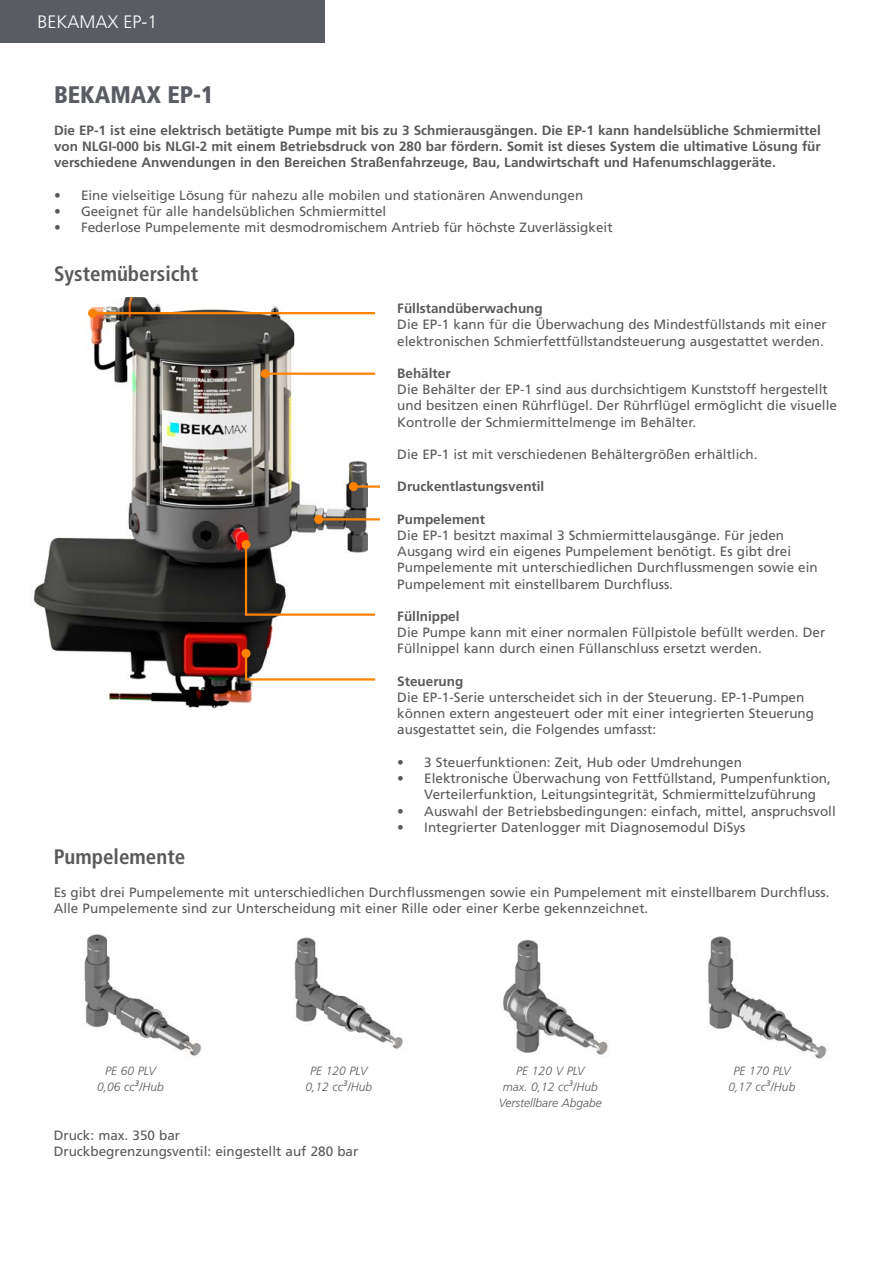
<style>
.page{position:relative;width:893px;height:1263px;background:#fff}
.page>*{position:absolute;margin:0;border:0;box-sizing:border-box;transform-origin:0 0}
.t1{font:900 condensed 24px "Frutiger LT Std";color:#5a5c63}
.t2{font:700 condensed 21px "Frutiger LT Std";color:#5a5a59}
.t3{font:300 18px "Frutiger LT Std";color:#fff}
.t4{font:13.5px/16.2px "Frutiger LT Std";color:#5a5a59}
.t5{font:700 13.5px/16.2px "Frutiger LT Std";color:#5a5a59;text-align:justify}
.t6{font:italic 300 12px/16.2px "Frutiger LT Std";color:#5a5a59;text-align:center}
</style>
<div class="page">
<img style="left:33px;top:297px;width:335px;height:412px">
<svg style="left:244px;top:542px;width:132px;height:75px"></svg>
<div style="left:242px;top:540px;width:9px;height:9px;background:#ff8300;border-radius:50%"></div>
<svg style="left:244px;top:651px;width:132px;height:31px"></svg>
<div style="left:242px;top:649px;width:9px;height:9px;background:#ff8300;border-radius:50%"></div>
<hr style="left:93px;top:312px;width:282px;height:2px;background:#ff8300">
<div style="left:88px;top:309px;width:9px;height:9px;background:#ff8300;border-radius:50%"></div>
<hr style="left:265px;top:373px;width:110px;height:2px;background:#ff8300">
<div style="left:261px;top:369px;width:9px;height:9px;background:#ff8300;border-radius:50%"></div>
<hr style="left:353px;top:485px;width:27px;height:3px;background:#ff8300">
<div style="left:349px;top:482px;width:9px;height:9px;background:#ff8300;border-radius:50%"></div>
<hr style="left:319px;top:518px;width:61px;height:2px;background:#ff8300">
<div style="left:314px;top:515px;width:9px;height:9px;background:#ff8300;border-radius:50%"></div>
<img style="left:84px;top:934px;width:118px;height:122px">
<img style="left:294px;top:937px;width:109px;height:113px">
<img style="left:503px;top:940px;width:105px;height:115px">
<img style="left:708px;top:936px;width:119px;height:122px">
<div style="left:0;top:0;width:325px;height:43px;background:#5a5c63"></div>
<h3 class="t3" style="left:38px;top:12px;width:122px">BEKAMAX EP-1</h3>
<h1 class="t1" style="left:54px;top:80px;width:161px">BEKAMAX EP-1</h1>
<p class="t5" style="left:54px;top:122px;width:768px">Die EP-1 ist eine elektrisch betätigte Pumpe mit bis zu 3 Schmierausgängen. Die EP-1 kann handelsübliche Schmiermittel von NLGI-000 bis NLGI-2 mit einem Betriebsdruck von 280 bar fördern. Somit ist dieses System die ultimative Lösung für verschiedene Anwendungen in den Bereichen Straßenfahrzeuge, Bau, Landwirtschaft und Hafenumschlaggeräte.</p>
<p class="t4" style="left:54px;top:187px;width:531px">• Eine vielseitige Lösung für nahezu alle mobilen und stationären Anwendungen</p>
<p class="t4" style="left:54px;top:203px;width:334px">• Geeignet für alle handelsüblichen Schmiermittel</p>
<p class="t4" style="left:54px;top:219px;width:560px">• Federlose Pumpelemente mit desmodromischem Antrieb für höchste Zuverlässigkeit</p>
<h2 class="t2" style="left:54px;top:261px;width:146px">Systemübersicht</h2>
<p class="t5" style="left:397px;top:300px;width:147px">Füllstandüberwachung</p>
<p class="t4" style="left:397px;top:317px;width:431px">Die EP-1 kann für die Überwachung des Mindestfüllstands mit einer elektronischen Schmierfettfüllstandsteuerung ausgestattet werden.</p>
<p class="t5" style="left:397px;top:365px;width:55px">Behälter</p>
<p class="t4" style="left:397px;top:381px;width:441px">Die Behälter der EP-1 sind aus durchsichtigem Kunststoff hergestellt und besitzen einen Rührflügel. Der Rührflügel ermöglicht die visuelle<br>Kontrolle der Schmiermittelmenge im Behälter.</p>
<p class="t4" style="left:397px;top:446px;width:362px">Die EP-1 ist mit verschiedenen Behältergrößen erhältlich.</p>
<p class="t5" style="left:397px;top:479px;width:149px">Druckentlastungsventil</p>
<p class="t5" style="left:397px;top:511px;width:89px">Pumpelement</p>
<p class="t4" style="left:397px;top:527px;width:422px">Die EP-1 besitzt maximal 3 Schmiermittelausgänge. Für jeden Ausgang wird ein eigenes Pumpelement benötigt. Es gibt drei Pumpelemente mit unterschiedlichen Durchflussmengen sowie ein Pumpelement mit einstellbarem Durchfluss.</p>
<p class="t5" style="left:397px;top:608px;width:64px">Füllnippel</p>
<p class="t4" style="left:397px;top:624px;width:430px">Die Pumpe kann mit einer normalen Füllpistole befüllt werden. Der<br>Füllnippel kann durch einen Füllanschluss ersetzt werden.</p>
<p class="t5" style="left:397px;top:673px;width:68px">Steuerung</p>
<p class="t4" style="left:397px;top:689px;width:418px">Die EP-1-Serie unterscheidet sich in der Steuerung. EP-1-Pumpen können extern angesteuert oder mit einer integrierten Steuerung ausgestattet sein, die Folgendes umfasst:</p>
<p class="t4" style="left:397px;top:754px;width:346px">• 3 Steuerfunktionen: Zeit, Hub oder Umdrehungen</p>
<p class="t4" style="left:424px;top:770px;width:408px;text-indent:-27px">• Elektronische Überwachung von Fettfüllstand, Pumpenfunktion,<br>Verteilerfunktion, Leitungsintegrität, Schmiermittelzuführung</p>
<p class="t4" style="left:397px;top:803px;width:440px">• Auswahl der Betriebsbedingungen: einfach, mittel, anspruchsvoll</p>
<p class="t4" style="left:397px;top:819px;width:350px">• Integrierter Datenlogger mit Diagnosemodul DiSys</p>
<h2 class="t2" style="left:54px;top:844px;width:133px">Pumpelemente</h2>
<p class="t4" style="left:54px;top:884px;width:777px">Es gibt drei Pumpelemente mit unterschiedlichen Durchflussmengen sowie ein Pumpelement mit einstellbarem Durchfluss.<br>Alle Pumpelemente sind zur Unterscheidung mit einer Rille oder einer Kerbe gekennzeichnet.</p>
<p class="t6" style="left:97px;top:1062px;width:68px">PE 60 PLV<br>0,06 cc<sup>3</sup>/Hub</p>
<p class="t6" style="left:305px;top:1062px;width:68px">PE 120 PLV<br>0,12 cc<sup>3</sup>/Hub</p>
<p class="t6" style="left:499px;top:1062px;width:105px">PE 120 V PLV<br>max. 0,12 cc<sup>3</sup>/Hub<br>Verstellbare Abgabe</p>
<p class="t6" style="left:729px;top:1062px;width:68px">PE 170 PLV<br>0,17 cc<sup>3</sup>/Hub</p>
<p class="t4" style="left:54px;top:1127px;width:306px">Druck: max. 350 bar<br>Druckbegrenzungsventil: eingestellt auf 280 bar</p>
</div>
